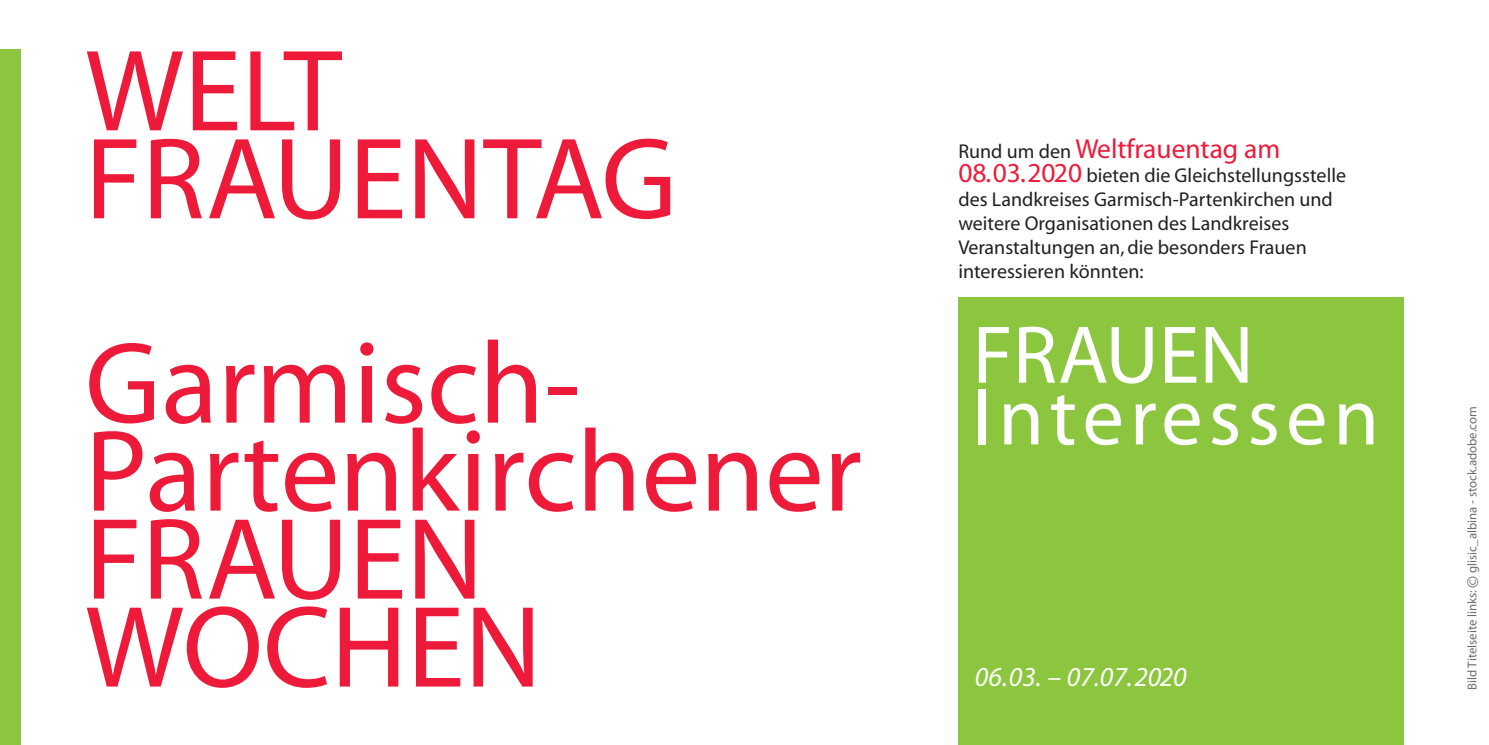
<style>
.page{position:relative;width:1489px;height:745px;background:#fff}
.page>*{position:absolute;margin:0;border:0;box-sizing:border-box;transform-origin:0 0}
.t1{font:116.75px/87.8px "Myriad MM 400 600";color:#ed1a3a}
.t2{font:82.5px/61.8px "Myriad MM 400 600";letter-spacing:.065em;color:#fff}
.t3{font:27.5px "Myriad MM 400 600";color:#ed1a3a}
.t4{font:27.5px "Myriad MM It 400 600";color:#fff}
.t5{font:20px/24px "Myriad MM 400 600";color:#231f20}
.t6{font:12.75px "Myriad MM 400 600";color:#6c6d70}
.s1{font-size:20px;color:#231f20}
.s2{font-size:27.5px;color:#ed1a3a}
.s3{font-size:17.75px}
</style>
<div class="page">
<hr style="left:1488px;top:50px;width:1px;height:637px;background:#d5e8bc">
<div style="left:958px;top:298px;width:445px;height:446px;background:#8bc63e"></div>
<div style="left:0;top:50px;width:21px;height:694px;background:#8bc63e"></div>
<h1 class="t1" style="left:85px;top:53px;width:593px">WELT<br>FRAUENTAG</h1>
<h1 class="t1" style="left:85px;top:345px;width:778px">Garmisch-<br>Partenkirchener<br>FRAUEN<br>WOCHEN</h1>
<h3 class="t3" style="left:958px;top:136px;width:323px"><span class="s1">Rund um den</span> Weltfrauentag am</h3>
<p class="t5" style="left:958px;top:164px;width:389px"><span class="s2">08.03.2020</span> bieten die Gleichstellungsstelle des Landkreises Garmisch-Partenkirchen und weitere Organisationen des Landkreises Veranstaltungen an, die besonders Frauen interessieren könnten:</p>
<h2 class="t2" style="left:972px;top:328px;width:408px">FRAUEN<br>Interessen</h2>
<h3 class="t4" style="left:974px;top:662px;width:213px">06.03. – 07.07.2020</h3>
<p class="t6" style="left:1465px;top:689px;width:285px;rotate:-90deg">Bild Titelseite links: <span class="s3">©</span> glisic_albina - stock.adobe.com</p>
</div>
